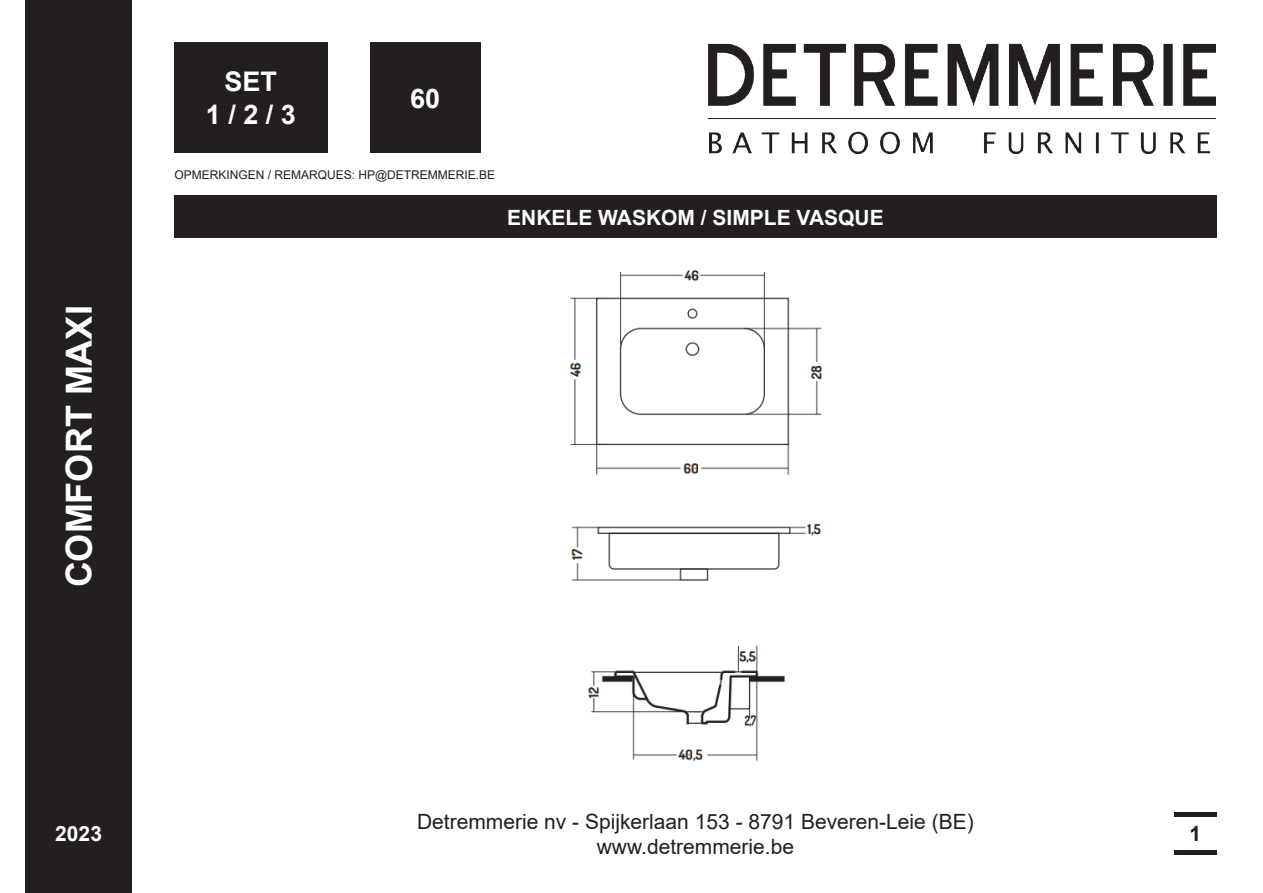
<style>
.page{position:relative;width:1263px;height:893px;background:#fff}
.page>*{position:absolute;margin:0;border:0;box-sizing:border-box;transform-origin:0 0}
.t1{font:700 36px "Arial";color:#fff}
.t2{font:700 27px "Arial";color:#fff}
.t3{font:21px "Arial";color:#231f20}
.t4{font:700 21px "Arial";color:#fff}
.t5{font:700 21px "Arial";color:#231f20}
.t6{font:12px "Arial";color:#231f20}
</style>
<div class="page">
<img style="left:570px;top:270px;width:252px;height:492px">
<div style="left:26px;top:0;width:106px;height:893px;background:#231f20"></div>
<img style="left:707px;top:43px;width:509px;height:110px">
<div style="left:174px;top:196px;width:1042px;height:42px;background:#231f20"></div>
<div style="left:370px;top:43px;width:110px;height:110px;background:#231f20"></div>
<div style="left:174px;top:43px;width:153px;height:110px;background:#231f20"></div>
<div style="left:1174px;top:812px;width:42px;height:5px;background:#231f20"></div>
<div style="left:1174px;top:850px;width:42px;height:5px;background:#231f20"></div>
<p class="t1" style="left:54px;top:587px;width:283px;rotate:-90deg">COMFORT MAXI</p>
<p class="t2" style="left:225px;top:63px;width:54px">SET</p>
<p class="t2" style="left:206px;top:95px;width:92px">1 / 2 / 3</p>
<p class="t2" style="left:410px;top:79px;width:32px">60</p>
<p class="t6" style="left:174px;top:166px;width:322px">OPMERKINGEN / REMARQUES: HP@DETREMMERIE.BE</p>
<p class="t4" style="left:507px;top:202px;width:378px">ENKELE WASKOM / SIMPLE VASQUE</p>
<p class="t4" style="left:55px;top:819px;width:48px">2023</p>
<p class="t3" style="left:417px;top:807px;width:558px">Detremmerie nv - Spijkerlaan 153 - 8791 Beveren-Leie (BE)</p>
<p class="t3" style="left:597px;top:832px;width:199px">www.detremmerie.be</p>
<p class="t5" style="left:1189px;top:819px;width:13px">1</p>
</div>
